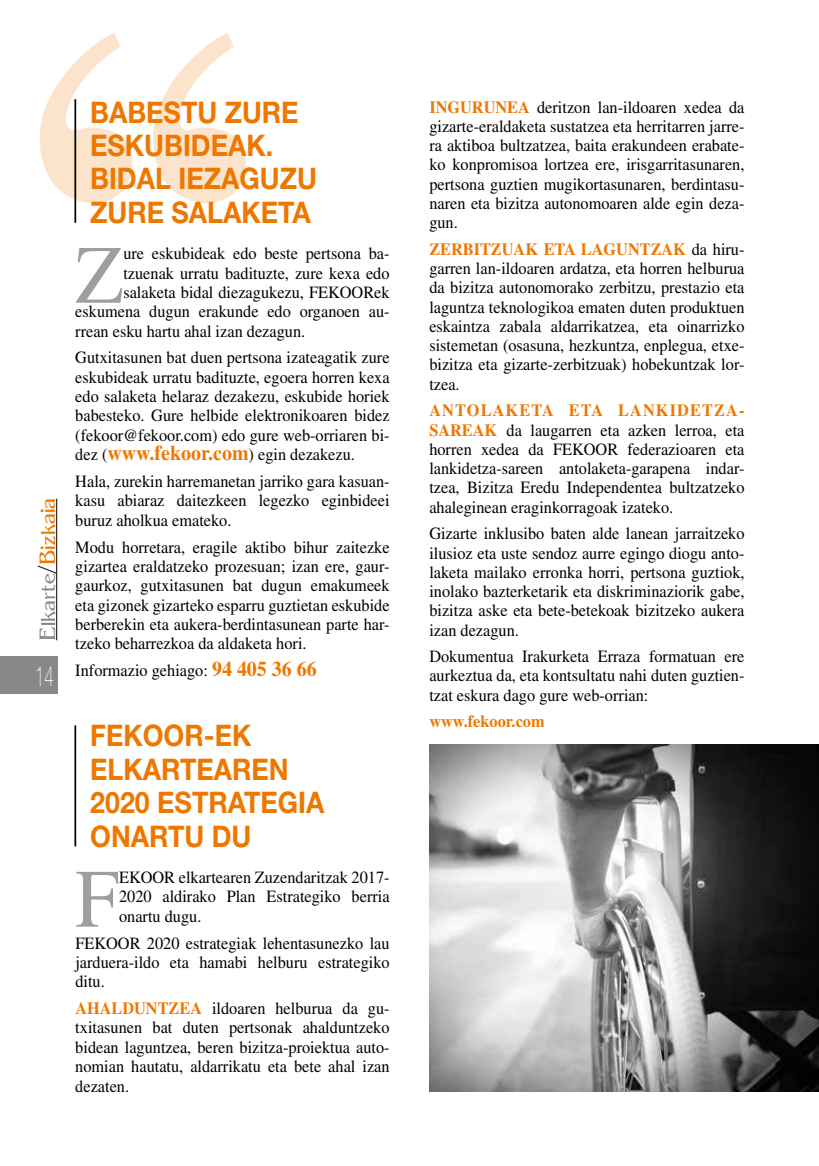
<style>
.page{position:relative;width:819px;height:1166px;background:#fff}
.page>*{position:absolute;margin:0;border:0;box-sizing:border-box;transform-origin:0 0}
.t1{font:82.77px "Times";color:#9c9e9f;scale:.95 1}
.t2{font:700 29.75px/33.4px "Helvetica Neue";color:#e70;scale:.9 1}
.t3{font:100 28px "Helvetica Neue";color:#fff;scale:.6 1}
.t4{font:21px "Azote S Si";color:#87888a}
.t5{font:17.15px/19.2px "Times";color:#000;text-align:justify;scale:.95 1}
.t6{font:700 17.15px "Times";color:#e70;scale:.95 1}
.s1{color:#000}
.s2{color:#e70}
.s3{font-weight:700;font-size:21px;color:#e70}
.s4{font-weight:700;color:#e70}
</style>
<div class="page">
<hr style="left:56px;top:499px;width:1px;height:141px;background:#000">
<div style="left:0;top:656px;width:58px;height:38px;background:#87888a"></div>
<svg style="left:40px;top:33px;width:205px;height:170px"></svg>
<hr style="left:74px;top:99px;width:2px;height:124px;background:#000">
<hr style="left:74px;top:725px;width:2px;height:121px;background:#000">
<img style="left:429px;top:744px;width:390px;height:347px">
<p class="t4" style="left:37px;top:640px;width:144px;rotate:-90deg">Elkarte<span class="s1">/</span><span class="s2">Bizkaia</span></p>
<h3 class="t3" style="left:35px;top:660px;width:33px">14</h3>
<h2 class="t2" style="left:90px;top:95px;width:253px">BABESTU ZURE<br>ESKUBIDEAK.<br>BIDAL IEZAGUZU<br>ZURE SALAKETA</h2>
<h1 class="t1" style="left:75px;top:228px;width:52px">Z</h1>
<p class="t5" style="left:123px;top:244px;width:282px">ure eskubideak edo beste pertsona ba-</p>
<p class="t5" style="left:123px;top:263px;width:282px">tzuenak urratu badituzte, zure kexa edo</p>
<p class="t5" style="left:123px;top:282px;width:282px">salaketa bidal diezagukezu, FEKOORek</p>
<p class="t5" style="left:75px;top:302px;width:332px">eskumena dugun erakunde edo organoen au-</p>
<p class="t5" style="left:75px;top:321px;width:243px">rrean esku hartu ahal izan dezagun.</p>
<p class="t5" style="left:75px;top:348px;width:332px">Gutxitasunen bat duen pertsona izateagatik zure eskubideak urratu badituzte, egoera horren kexa edo salaketa helaraz dezakezu, eskubide horiek babesteko. Gure helbide elektronikoaren bidez (fekoor@fekoor.com) edo gure web-orriaren bi&shy;dez (<span class="s3">www.fekoor.com</span>) egin dezakezu.</p>
<p class="t5" style="left:75px;top:471px;width:332px">Hala, zurekin harremanetan jarriko gara kasuan&shy;kasu abiaraz daitezkeen legezko eginbideei buruz aholkua emateko.</p>
<p class="t5" style="left:75px;top:537px;width:332px">Modu horretara, eragile aktibo bihur zaitezke gizartea eraldatzeko prozesuan; izan ere, gaur&shy;gaurkoz, gutxitasunen bat dugun emakumeek eta gizonek gizarteko esparru guztietan eskubide berberekin eta aukera-berdintasunean parte har&shy;tzeko beharrezkoa da aldaketa hori.</p>
<p class="t5" style="left:75px;top:661px;width:256px">Informazio gehiago: <span class="s3">94 405 36 66</span></p>
<h2 class="t2" style="left:90px;top:718px;width:262px">FEKOOR-EK<br>ELKARTEAREN<br>2020 ESTRATEGIA<br>ONARTU DU</h2>
<h1 class="t1" style="left:75px;top:852px;width:47px">F</h1>
<p class="t5" style="left:119px;top:868px;width:286px">EKOOR elkartearen Zuzendaritzak 2017- 2020 aldirako Plan Estrategiko berria onartu dugu.</p>
<p class="t5" style="left:75px;top:933px;width:332px">FEKOOR 2020 estrategiak lehentasunezko lau jarduera-ildo eta hamabi helburu estrategiko ditu.</p>
<p class="t5" style="left:75px;top:998px;width:332px"><span class="s4">AHALDUNTZEA</span> ildoaren helburua da gu&shy;txitasunen bat duten pertsonak ahalduntzeko bidean laguntzea, beren bizitza-proiektua auto&shy;nomian hautatu, aldarrikatu eta bete ahal izan dezaten.</p>
<p class="t5" style="left:429px;top:97px;width:333px"><span class="s4">INGURUNEA</span> deritzon lan-ildoaren xedea da gizarte-eraldaketa sustatzea eta herritarren jarre&shy;ra aktiboa bultzatzea, baita erakundeen erabate&shy;ko konpromisoa lortzea ere, irisgarritasunaren, pertsona guztien mugikortasunaren, berdintasu&shy;naren eta bizitza autonomoaren alde egin deza&shy;gun.</p>
<p class="t5" style="left:429px;top:239px;width:333px"><span class="s4">ZERBITZUAK ETA LAGUNTZAK</span> da hiru&shy;garren lan-ildoaren ardatza, eta horren helburua da bizitza autonomorako zerbitzu, prestazio eta laguntza teknologikoa ematen duten produktuen eskaintza zabala aldarrikatzea, eta oinarrizko sistemetan (osasuna, hezkuntza, enplegua, etxe&shy;bizitza eta gizarte-zerbitzuak) hobekuntzak lor&shy;tzea.</p>
<p class="t5" style="left:429px;top:401px;width:333px"><span class="s4">ANTOLAKETA ETA LANKIDETZA-SAREAK</span> da laugarren eta azken lerroa, eta horren xedea da FEKOOR federazioaren eta lankidetza-sareen antolaketa-garapena indar&shy;tzea, Bizitza Eredu Independentea bultzatzeko ahaleginean eraginkorragoak izateko.</p>
<p class="t5" style="left:429px;top:524px;width:333px">Gizarte inklusibo baten alde lanean jarraitzeko ilusioz eta uste sendoz aurre egingo diogu anto&shy;laketa mailako erronka horri, pertsona guztiok, inolako bazterketarik eta diskriminaziorik gabe, bizitza aske eta bete-betekoak bizitzeko aukera izan dezagun.</p>
<p class="t5" style="left:429px;top:647px;width:333px">Dokumentua Irakurketa Erraza formatuan ere aurkeztua da, eta kontsultatu nahi duten guztien&shy;tzat eskura dago gure web-orrian:</p>
<p class="t6" style="left:429px;top:711px;width:123px">www.fekoor.com</p>
</div>
